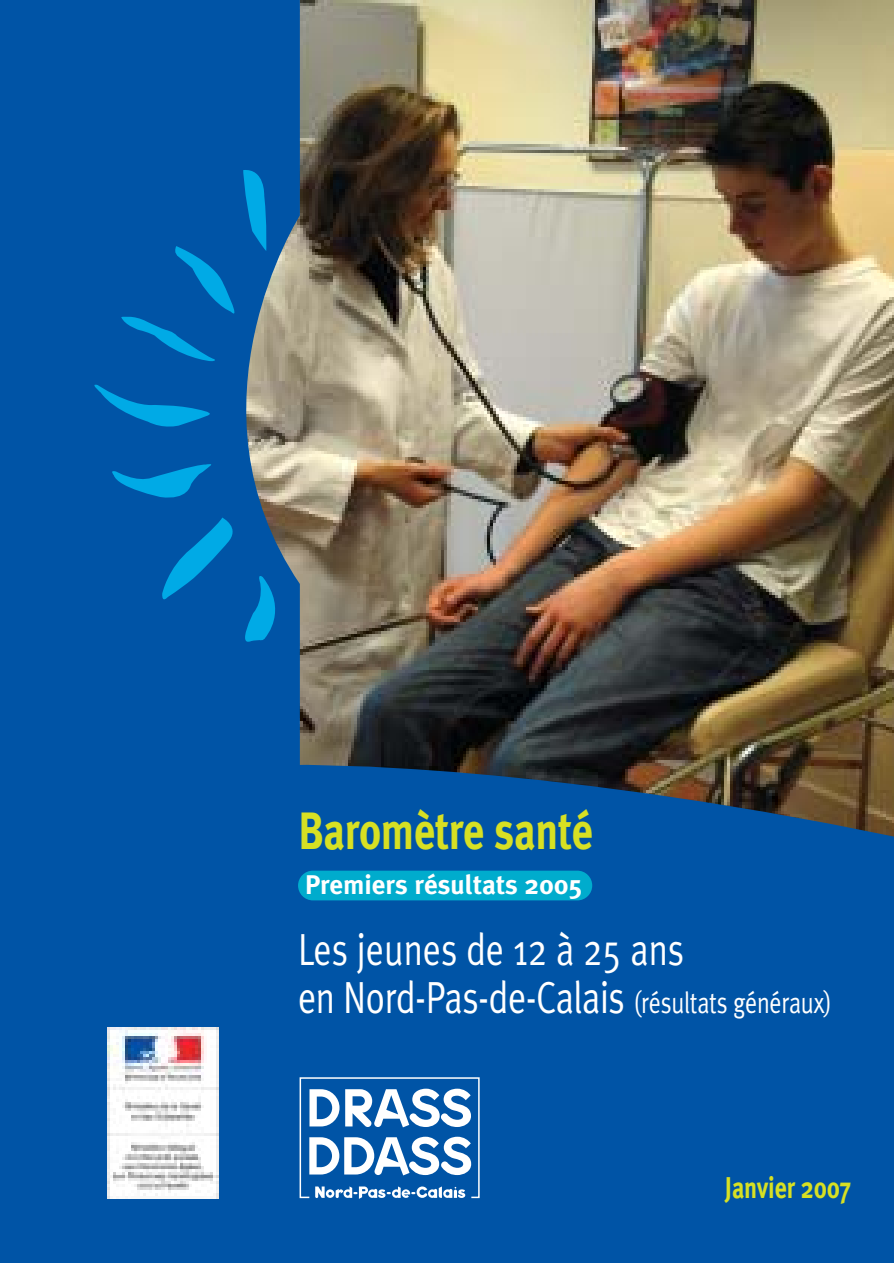
<style>
.page{position:relative;width:894px;height:1263px;background:#fff}
.page>*{position:absolute;margin:0;border:0;box-sizing:border-box;transform-origin:0 0}
.t1{font:700 52.5px "Meta Plus";letter-spacing:-.005em;color:#d7e023;scale:.8 1}
.t2{font:45px/48px "Meta Plus Normal";letter-spacing:-.01em;color:#fff;scale:.8 1}
.t3{font:700 30px "Meta Plus";letter-spacing:-.005em;color:#d7e023;scale:.8 1}
.t4{font:700 27px "Meta Plus";color:#fff}
.s1{font-size:30px}
</style>
<div class="page">
<img style="left:0;top:0;width:893px;height:1263px">
<svg style="left:121px;top:168px;width:146px;height:194px;background:#0460ac"></svg>
<svg style="left:89px;top:383px;width:125px;height:47px;background:#006bb7"></svg>
<svg style="left:109px;top:463px;width:106px;height:38px;background:#0074bd"></svg>
<svg style="left:162px;top:518px;width:127px;height:129px;background:#0464ae"></svg>
<svg style="left:300px;top:1077px;width:180px;height:122px"></svg>
<img style="left:107px;top:1028px;width:111px;height:171px">
<div style="left:298px;top:871px;width:294px;height:29px;background:#00accd;border-radius:15px"></div>
<p class="t1" style="left:298px;top:813px;width:370px">Baromètre santé</p>
<p class="t4" style="left:305px;top:876px;width:279px">Premiers résultats 2005</p>
<p class="t2" style="left:298px;top:930px;width:669px">Les jeunes de 12 à 25 ans<br>en Nord-Pas-de-Calais <span class="s1">(résultats généraux)</span></p>
<p class="t3" style="left:725px;top:1178px;width:159px">Janvier 2007</p>
</div>
